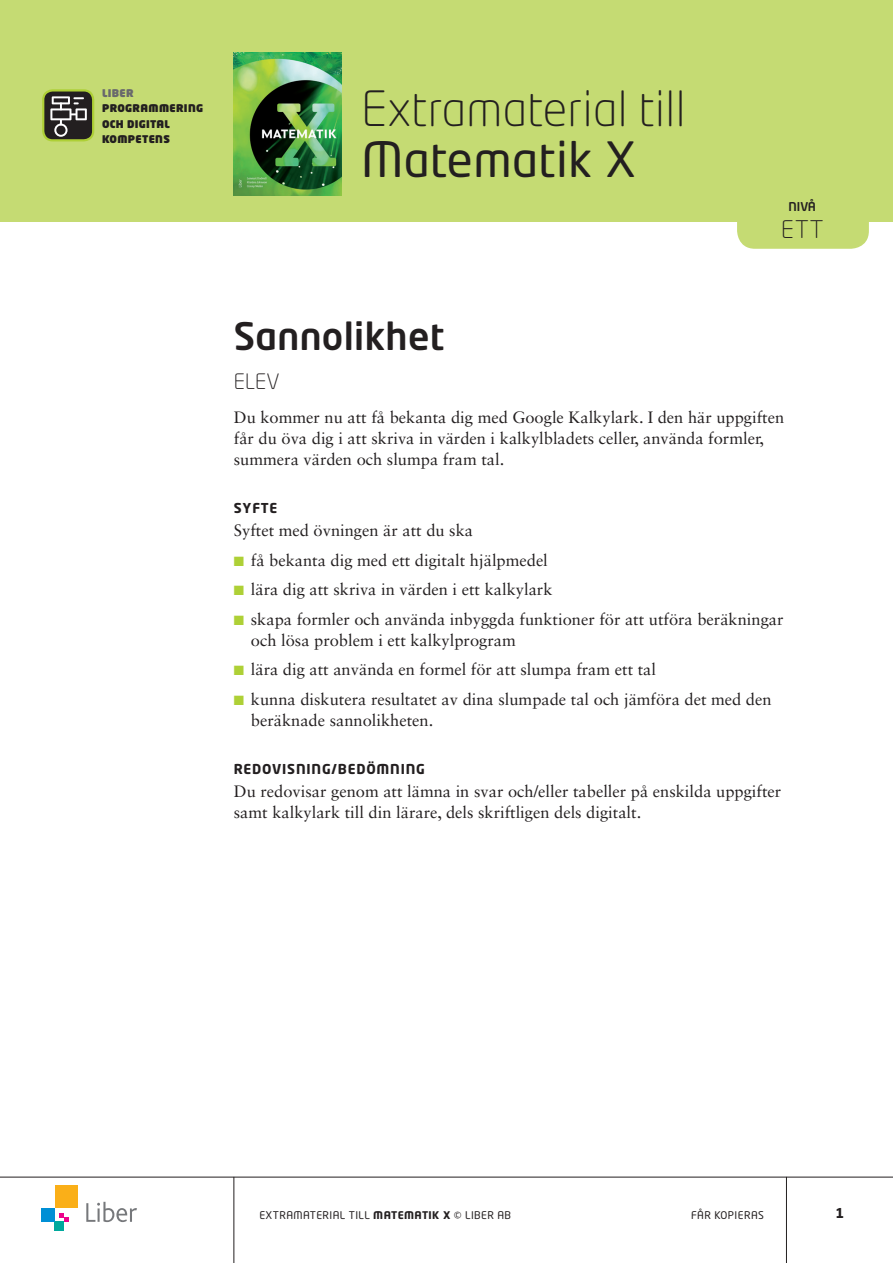
<style>
.page{position:relative;width:893px;height:1263px;background:#fff}
.page>*{position:absolute;margin:0;border:0;box-sizing:border-box;transform-origin:0 0}
.t1{font:300 48px "Neo Tech Std";letter-spacing:.01em;color:#231f20}
.t2{font:48px "Neo Tech Std";letter-spacing:.01em;color:#231f20}
.t3{font:500 37.5px "Neo Tech Std";letter-spacing:.01em;color:#231f20}
.t4{font:300 24px "Neo Tech Std";color:#231f20}
.t5{font:300 21px "Neo Tech Std";color:#231f20}
.t6{font:16.5px/21px "Sabon LT Std";color:#231f20}
.t7{font:700 13.5px "Neo Tech Std";letter-spacing:.06em;color:#231f20}
.t8{font:500 12px "Neo Tech Std";color:#231f20}
.t9{font:10.5px "Neo Tech Std";letter-spacing:.04em;color:#231f20}
.t10{font:900 10.5px/15.1px "Neo Tech Std";letter-spacing:.03em;color:#231f20}
.t11{font:900 10.5px "Neo Tech Std";letter-spacing:.03em;color:#69696c}
.s1{color:#aed036}
.s2{font-weight:700}
</style>
<div class="page">
<hr style="left:0;top:1177px;width:893px;height:1px;background:#231f20">
<hr style="left:234px;top:1177px;width:1px;height:86px;background:#231f20">
<hr style="left:786px;top:1177px;width:1px;height:86px;background:#231f20">
<div style="left:55px;top:1222px;width:9px;height:9px;background:#00a99d"></div>
<div style="left:41px;top:1208px;width:14px;height:14px;background:#008fd5"></div>
<div style="left:55px;top:1185px;width:22px;height:23px;background:#faaf18"></div>
<svg style="left:59px;top:1213px;width:9px;height:9px"></svg>
<svg style="left:86px;top:1202px;width:51px;height:20px"></svg>
<div style="left:0;top:0;width:893px;height:221px;background:#c5db73"></div>
<img style="left:234px;top:53px;width:108px;height:143px">
<div style="left:737px;top:186px;width:132px;height:63px;background:#c5db73;border-radius:18px"></div>
<div style="left:43px;top:90px;width:50px;height:50px;background:#231f20;border-radius:9px"></div>
<div style="left:42px;top:89px;width:52px;height:52px;border:2px solid #aed036;border-radius:9px"></div>
<svg style="left:50px;top:96px;width:37px;height:41px"></svg>
<p class="t11" style="left:102px;top:86px;width:33px">LIBER</p>
<p class="t10" style="left:102px;top:101px;width:103px">PROGRAMMERING<br>OCH DIGITAL<br>KOMPETENS</p>
<h1 class="t1" style="left:361px;top:80px;width:325px">Extramaterial till</h1>
<h1 class="t2" style="left:361px;top:130px;width:276px">Matematik X</h1>
<p class="t8" style="left:789px;top:199px;width:29px">NIVÅ</p>
<h3 class="t4" style="left:781px;top:215px;width:44px">ETT</h3>
<h2 class="t3" style="left:234px;top:312px;width:212px">Sannolikhet</h2>
<p class="t5" style="left:234px;top:369px;width:47px">ELEV</p>
<p class="t6" style="left:234px;top:407px;width:552px">Du kommer nu att få bekanta dig med Google Kalkylark. I den här uppgiften får du öva dig i att skriva in värden i kalkylbladets celler, använda formler, summera värden och slumpa fram tal.</p>
<p class="t7" style="left:234px;top:499px;width:45px">SYFTE</p>
<p class="t6" style="left:234px;top:520px;width:241px">Syftet med övningen är att du ska</p>
<p class="t6" style="left:234px;top:549px;width:316px"><span class="s1">■</span> få bekanta dig med ett digitalt hjälpmedel</p>
<p class="t6" style="left:234px;top:579px;width:320px"><span class="s1">■</span> lära dig att skriva in värden i ett kalkylark</p>
<p class="t6" style="left:251px;top:608px;width:534px;text-indent:-17px"><span class="s1">■</span> skapa formler och använda inbyggda funktioner för att utföra beräkningar och lösa problem i ett kalkylprogram</p>
<p class="t6" style="left:234px;top:659px;width:424px"><span class="s1">■</span> lära dig att använda en formel för att slumpa fram ett tal</p>
<p class="t6" style="left:251px;top:688px;width:522px;text-indent:-17px"><span class="s1">■</span> kunna diskutera resultatet av dina slumpade tal och jämföra det med den beräknade sannolikheten.</p>
<p class="t7" style="left:234px;top:760px;width:193px">REDOVISNING/BEDÖMNING</p>
<p class="t6" style="left:234px;top:780px;width:549px">Du redovisar genom att lämna in svar och/eller tabeller på enskilda uppgifter samt kalkylark till din lärare, dels skriftligen dels digitalt.</p>
<p class="t9" style="left:259px;top:1208px;width:253px">EXTRAMATERIAL TILL <span class="s2">MATEMATIK X</span> © LIBER AB</p>
<p class="t9" style="left:691px;top:1208px;width:74px">FÅR KOPIERAS</p>
<p class="t7" style="left:835px;top:1204px;width:10px">1</p>
</div>
